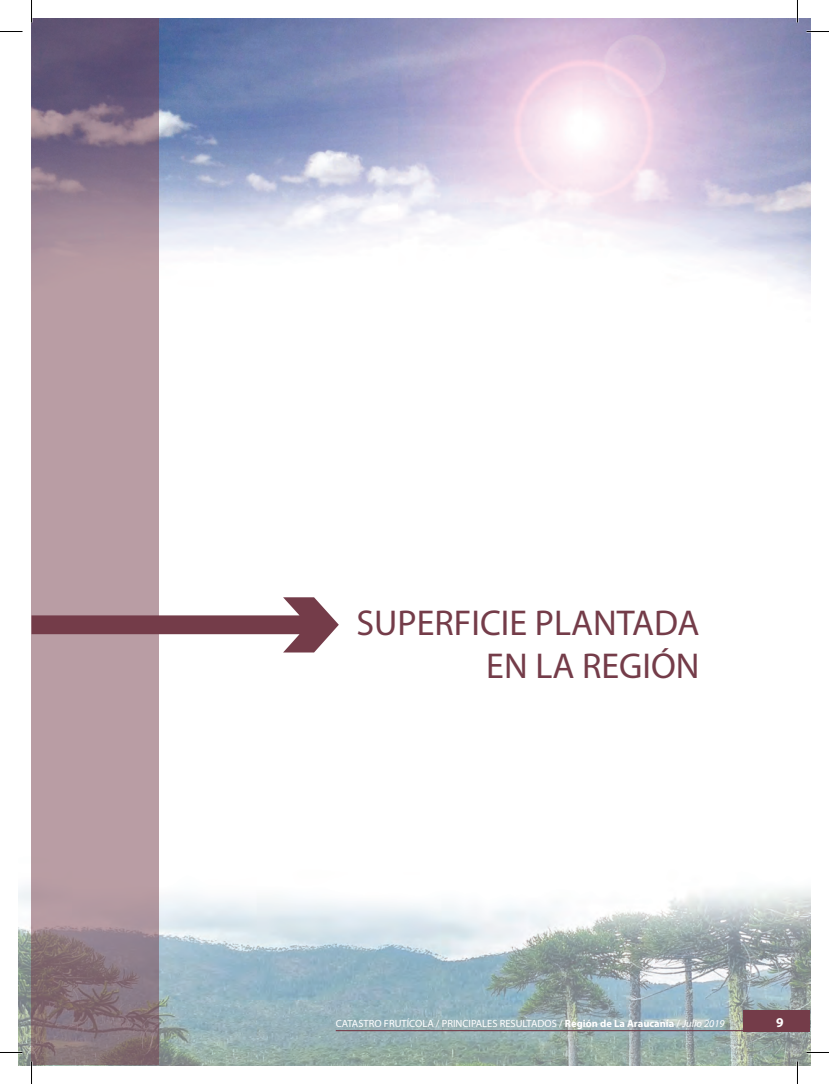
<style>
.page{position:relative;width:829px;height:1084px;background:#fff}
.page>*{position:absolute;margin:0;border:0;box-sizing:border-box;transform-origin:0 0}
.t1{font:36px/43.2px "Myriad Pro";color:#743c49;text-align:right}
.t2{font:700 13.5px "Myriad Pro";color:#fff}
.t3{font:10.5px "Myriad Pro";color:#fff}
.s1{font-weight:700}
.s2{font-style:italic}
</style>
<div class="page">
<img style="left:19px;top:815px;width:791px;height:250px">
<img style="left:159px;top:19px;width:651px;height:275px">
<div style="left:743px;top:1009px;width:67px;height:22px;background:#743c49"></div>
<hr style="left:336px;top:1030px;width:408px;height:1px;background:#743c49">
<svg style="left:32px;top:19px;width:127px;height:1046px;background:#a48c97"></svg>
<svg style="left:31px;top:597px;width:308px;height:55px"></svg>
<hr style="left:0;top:1051px;width:22px;height:2px;background:#fff">
<hr style="left:806px;top:1051px;width:22px;height:2px;background:#fff">
<hr style="left:796px;top:0;width:2px;height:23px;background:#fff">
<hr style="left:796px;top:1061px;width:2px;height:22px;background:#fff">
<svg style="left:0;top:31px;width:22px;height:1px"></svg>
<svg style="left:806px;top:31px;width:22px;height:1px"></svg>
<svg style="left:0;top:1052px;width:22px;height:1px"></svg>
<svg style="left:806px;top:1052px;width:22px;height:1px"></svg>
<svg style="left:31px;top:0;width:1px;height:23px"></svg>
<svg style="left:31px;top:1061px;width:1px;height:22px"></svg>
<svg style="left:797px;top:0;width:1px;height:23px"></svg>
<svg style="left:797px;top:1061px;width:1px;height:22px"></svg>
<h1 class="t1" style="left:356px;top:600px;width:344px">SUPERFICIE PLANTADA<br>EN LA REGIÓN</h1>
<p class="t3" style="left:336px;top:1017px;width:390px">CATASTRO FRUTÍCOLA / PRINCIPALES RESULTADOS / <span class="s1">Región de La Araucanía</span> / <span class="s2">Julio 2019</span></p>
<p class="t2" style="left:775px;top:1013px;width:9px">9</p>
</div>
